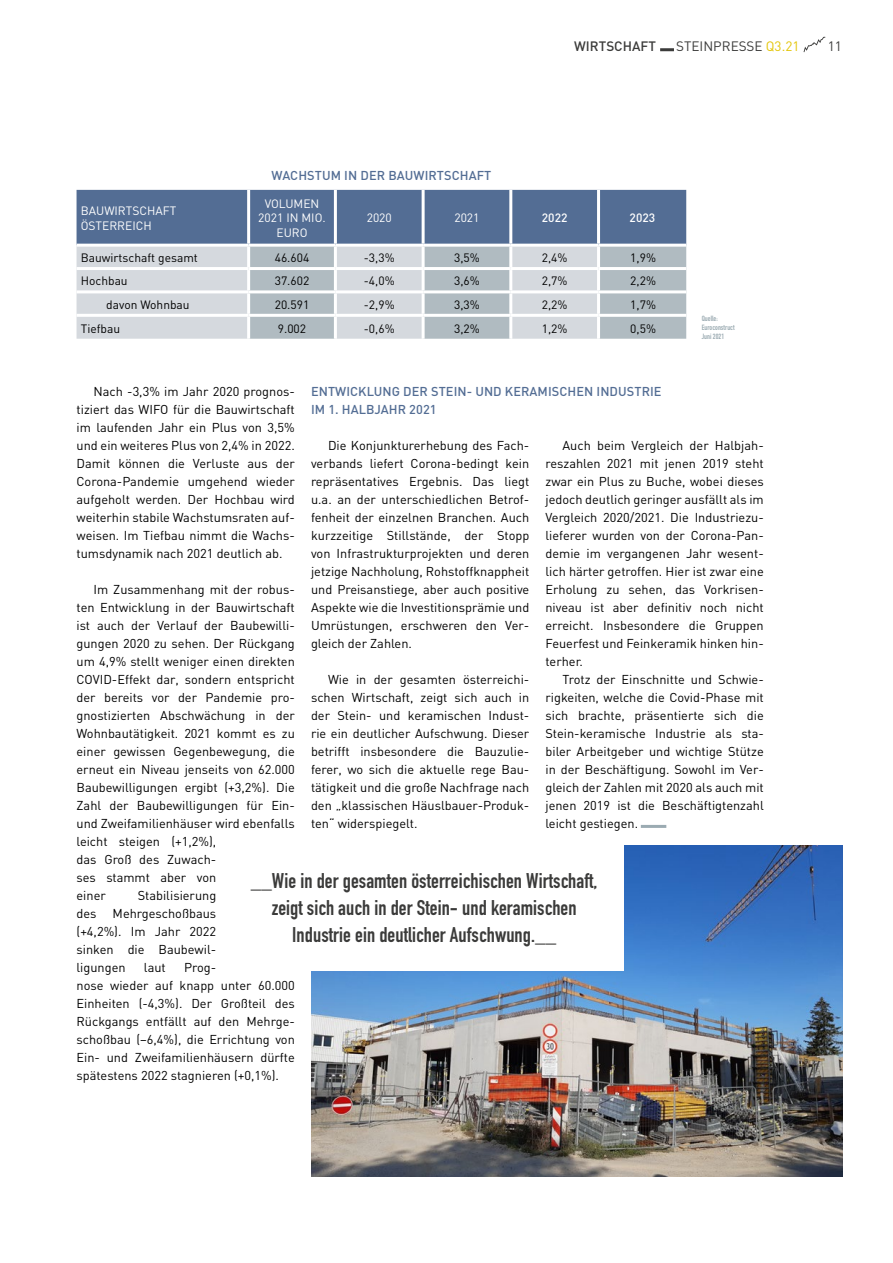
<style>
.page{position:relative;width:893px;height:1263px;background:#fff}
.page>*{position:absolute;margin:0;border:0;box-sizing:border-box;transform-origin:0 0}
.Bildtext{font:21px/27px "DIN Engschrift";letter-spacing:.005em;color:#3b3b3a;text-align:center}
.t1{font:13.5px "DIN";color:#3b3b3a}
.t2{font:500 13.5px "DIN";color:#3b3b3a}
.Fließtext_NEU{font:12.75px/18px "DIN";color:#000;text-align:justify}
.Zwischenheadline{font:500 12.75px/18px "DIN";letter-spacing:.005em;color:#536d94}
.t3{font:12px "DIN";color:#000}
.t4{font:12px/14.4px "DIN";color:#fff}
.t5{font:500 12px "DIN";color:#fff}
.Bildtext-2{font:7.5px/9px "DIN Engschrift";letter-spacing:.005em;color:#9babb2}
.s1{color:#e3c508}
</style>
<div class="page">
<hr style="left:660px;top:48px;width:14px;height:3px;background:#3b3b3a">
<svg style="left:803px;top:37px;width:22px;height:15px"></svg>
<hr style="left:641px;top:825px;width:25px;height:3px;background:#9babb2">
<svg style="left:77px;top:190px;width:609px;height:149px;background:#99a7ba"></svg>
<hr style="left:247px;top:190px;width:3px;height:54px;background:#fff">
<hr style="left:334px;top:190px;width:3px;height:54px;background:#fff">
<hr style="left:422px;top:190px;width:3px;height:54px;background:#fff">
<hr style="left:509px;top:190px;width:3px;height:54px;background:#fff">
<hr style="left:597px;top:190px;width:3px;height:54px;background:#fff">
<hr style="left:77px;top:244px;width:172px;height:3px;background:#fff">
<hr style="left:77px;top:267px;width:172px;height:3px;background:#fff">
<hr style="left:77px;top:290px;width:172px;height:3px;background:#fff">
<hr style="left:77px;top:314px;width:172px;height:3px;background:#fff">
<hr style="left:334px;top:247px;width:3px;height:20px;background:#fff">
<hr style="left:422px;top:247px;width:3px;height:20px;background:#fff">
<hr style="left:334px;top:270px;width:3px;height:20px;background:#fff">
<hr style="left:422px;top:270px;width:3px;height:20px;background:#fff">
<hr style="left:334px;top:293px;width:3px;height:21px;background:#fff">
<hr style="left:422px;top:293px;width:3px;height:21px;background:#fff">
<hr style="left:334px;top:317px;width:3px;height:22px;background:#fff">
<hr style="left:422px;top:317px;width:3px;height:22px;background:#fff">
<hr style="left:423px;top:244px;width:88px;height:3px;background:#fff">
<hr style="left:511px;top:244px;width:87px;height:3px;background:#fff">
<hr style="left:598px;top:244px;width:88px;height:3px;background:#fff">
<hr style="left:511px;top:267px;width:87px;height:3px;background:#fff">
<hr style="left:598px;top:267px;width:88px;height:3px;background:#fff">
<hr style="left:511px;top:290px;width:87px;height:3px;background:#fff">
<hr style="left:598px;top:290px;width:88px;height:3px;background:#fff">
<hr style="left:511px;top:314px;width:87px;height:3px;background:#fff">
<hr style="left:598px;top:314px;width:88px;height:3px;background:#fff">
<hr style="left:423px;top:267px;width:88px;height:3px;background:#fff">
<hr style="left:423px;top:290px;width:88px;height:3px;background:#fff">
<hr style="left:423px;top:314px;width:88px;height:3px;background:#fff">
<hr style="left:247px;top:247px;width:3px;height:20px;background:#fff">
<hr style="left:509px;top:247px;width:3px;height:20px;background:#fff">
<hr style="left:597px;top:247px;width:3px;height:20px;background:#fff">
<hr style="left:509px;top:270px;width:3px;height:20px;background:#fff">
<hr style="left:597px;top:270px;width:3px;height:20px;background:#fff">
<hr style="left:509px;top:293px;width:3px;height:21px;background:#fff">
<hr style="left:597px;top:293px;width:3px;height:21px;background:#fff">
<hr style="left:509px;top:317px;width:3px;height:22px;background:#fff">
<hr style="left:597px;top:317px;width:3px;height:22px;background:#fff">
<hr style="left:247px;top:270px;width:3px;height:20px;background:#fff">
<hr style="left:247px;top:293px;width:3px;height:21px;background:#fff">
<hr style="left:247px;top:317px;width:3px;height:22px;background:#fff">
<hr style="left:249px;top:244px;width:86px;height:3px;background:#fff">
<hr style="left:335px;top:244px;width:88px;height:3px;background:#fff">
<hr style="left:249px;top:267px;width:86px;height:3px;background:#fff">
<hr style="left:335px;top:267px;width:88px;height:3px;background:#fff">
<hr style="left:249px;top:290px;width:86px;height:3px;background:#fff">
<hr style="left:335px;top:290px;width:88px;height:3px;background:#fff">
<hr style="left:249px;top:314px;width:86px;height:3px;background:#fff">
<hr style="left:335px;top:314px;width:88px;height:3px;background:#fff">
<img style="left:311px;top:845px;width:532px;height:331px">
<div style="left:225px;top:844px;width:399px;height:126px;background:#fff"></div>
<p class="Zwischenheadline" style="left:271px;top:166px;width:221px">WACHSTUM IN DER BAUWIRTSCHAFT</p>
<p class="t2" style="left:574px;top:38px;width:83px">WIRTSCHAFT</p>
<p class="t1" style="left:676px;top:38px;width:125px">STEINPRESSE <span class="s1">Q3.21</span></p>
<p class="t1" style="left:828px;top:38px;width:16px">11</p>
<p class="t4" style="left:81px;top:203px;width:97px">BAUWIRTSCHAFT<br>ÖSTERREICH</p>
<p class="t4" style="left:258px;top:196px;width:69px;text-align:center">VOLUMEN<br>2021 IN MIO.<br>EURO</p>
<p class="t4" style="left:367px;top:211px;width:27px">2020</p>
<p class="t4" style="left:454px;top:211px;width:27px">2021</p>
<p class="t5" style="left:542px;top:210px;width:27px">2022</p>
<p class="t5" style="left:630px;top:210px;width:27px">2023</p>
<p class="t3" style="left:81px;top:250px;width:119px">Bauwirtschaft gesamt</p>
<p class="t3" style="left:275px;top:250px;width:36px">46.604</p>
<p class="t3" style="left:364px;top:250px;width:32px">-3,3%</p>
<p class="t3" style="left:454px;top:250px;width:27px">3,5%</p>
<p class="t3" style="left:542px;top:250px;width:27px">2,4%</p>
<p class="t3" style="left:630px;top:250px;width:27px">1,9%</p>
<p class="t3" style="left:81px;top:273px;width:48px">Hochbau</p>
<p class="t3" style="left:275px;top:273px;width:36px">37.602</p>
<p class="t3" style="left:364px;top:273px;width:32px">-4,0%</p>
<p class="t3" style="left:454px;top:273px;width:27px">3,6%</p>
<p class="t3" style="left:542px;top:273px;width:27px">2,7%</p>
<p class="t3" style="left:630px;top:273px;width:27px">2,2%</p>
<p class="t3" style="left:106px;top:297px;width:85px">davon Wohnbau</p>
<p class="t3" style="left:275px;top:297px;width:36px">20.591</p>
<p class="t3" style="left:364px;top:297px;width:32px">-2,9%</p>
<p class="t3" style="left:454px;top:297px;width:27px">3,3%</p>
<p class="t3" style="left:542px;top:297px;width:27px">2,2%</p>
<p class="t3" style="left:630px;top:297px;width:27px">1,7%</p>
<p class="t3" style="left:81px;top:321px;width:41px">Tiefbau</p>
<p class="t3" style="left:278px;top:321px;width:30px">9.002</p>
<p class="t3" style="left:364px;top:321px;width:32px">-0,6%</p>
<p class="t3" style="left:454px;top:321px;width:27px">3,2%</p>
<p class="t3" style="left:542px;top:321px;width:27px">1,2%</p>
<p class="t3" style="left:630px;top:321px;width:27px">0,5%</p>
<p class="Bildtext-2" style="left:702px;top:314px;width:34px">Quelle:<br>Euroconstruct<br>Juni 2021</p>
<p class="Fließtext_NEU" style="left:77px;top:382px;width:220px;text-indent:17px">Nach -3,3% im Jahr 2020 prognos&shy;tiziert das WIFO für die Bauwirtschaft im laufenden Jahr ein Plus von 3,5% und ein weiteres Plus von 2,4% in 2022.<br>Damit können die Verluste aus der Corona-Pandemie umgehend wieder aufgeholt werden. Der Hochbau wird weiterhin stabile Wachstumsraten auf&shy;weisen. Im Tiefbau nimmt die Wachs&shy;tumsdynamik nach 2021 deutlich ab.</p>
<p class="Fließtext_NEU" style="left:77px;top:580px;width:220px;text-align:left;text-indent:17px">Im Zusammenhang mit der robus&shy;ten Entwicklung in der Bauwirtschaft ist auch der Verlauf der Baubewilli&shy;gungen 2020 zu sehen. Der Rückgang um 4,9% stellt weniger einen direkten<br>COVID-Effekt dar, sondern entspricht der bereits vor der Pandemie pro&shy;gnostizierten Abschwächung in der<br>Wohnbautätigkeit. 2021 kommt es zu einer gewissen Gegenbewegung, die erneut ein Niveau jenseits von 62.000<br>Baubewilligungen ergibt (+3,2%). Die<br>Zahl der Baubewilligungen für Ein&shy;und Zweifamilienhäuser wird ebenfalls leicht steigen (+1,2%),<br>das Groß des Zuwach-<br>ses stammt aber von<br>einer</p>
<p class="Zwischenheadline" style="left:311px;top:382px;width:352px">ENTWICKLUNG DER STEIN- UND KERAMISCHEN INDUSTRIE<br>IM 1. HALBJAHR 2021</p>
<p class="Fließtext_NEU" style="left:311px;top:436px;width:220px;text-indent:17px">Die Konjunkturerhebung des Fach&shy;verbands liefert Corona-bedingt kein repräsentatives Ergebnis. Das liegt u.a. an der unterschiedlichen Betrof&shy;fenheit der einzelnen Branchen. Auch kurzzeitige Stillstände, der Stopp von Infrastrukturprojekten und deren jetzige Nachholung, Rohstoffknappheit und Preisanstiege, aber auch positive Aspekte wie die Investitionsprämie und Umrüstungen, erschweren den Ver&shy;gleich der Zahlen.</p>
<p class="Fließtext_NEU" style="left:311px;top:670px;width:220px;text-align:left;text-indent:17px">Wie in der gesamten österreichi&shy;schen Wirtschaft, zeigt sich auch in der Stein- und keramischen Indust&shy;rie ein deutlicher Aufschwung. Dieser betrifft insbesondere die Bauzulie&shy;ferer, wo sich die aktuelle rege Bau&shy;tätigkeit und die große Nachfrage nach den „klassischen Häuslbauer-Produk&shy;ten“ widerspiegelt.</p>
<p class="Fließtext_NEU" style="left:545px;top:436px;width:220px;text-indent:17px">Auch beim Vergleich der Halbjah&shy;reszahlen 2021 mit jenen 2019 steht zwar ein Plus zu Buche, wobei dieses jedoch deutlich geringer ausfällt als im Vergleich 2020/2021. Die Industriezu&shy;lieferer wurden von der Corona-Pan&shy;demie im vergangenen Jahr wesent&shy;lich härter getroffen. Hier ist zwar eine Erholung zu sehen, das Vorkrisen&shy;niveau ist aber definitiv noch nicht erreicht. Insbesondere die Gruppen Feuerfest und Feinkeramik hinken hin&shy;terher.</p>
<p class="Fließtext_NEU" style="left:545px;top:670px;width:220px;text-indent:17px">Trotz der Einschnitte und Schwie&shy;rigkeiten, welche die Covid-Phase mit sich brachte, präsentierte sich die Stein-keramische Industrie als sta&shy;biler Arbeitgeber und wichtige Stütze in der Beschäftigung. Sowohl im Ver&shy;gleich der Zahlen mit 2020 als auch mit jenen 2019 ist die Beschäftigtenzahl leicht gestiegen.</p>
<p class="Bildtext" style="left:251px;top:867px;width:348px">__Wie in der gesamten österreichischen Wirtschaft, zeigt sich auch in der Stein- und keramischen<br>Industrie ein deutlicher Aufschwung.__</p>
<p class="Fließtext_NEU" style="left:138px;top:886px;width:80px">Stabilisierung</p>
<p class="Fließtext_NEU" style="left:77px;top:904px;width:141px;text-indent:36px">Mehrgeschoßbaus (+4,2%). Im Jahr 2022 sinken die Baubewil&shy;ligungen</p>
<p class="Fließtext_NEU" style="left:77px;top:904px;width:22px">des</p>
<p class="Fließtext_NEU" style="left:77px;top:958px;width:220px;text-align:left;text-indent:108px">Prog-<br>nose wieder auf knapp unter 60.000<br>Einheiten (-4,3%). Der Großteil des<br>Rückgangs entfällt auf den Mehrge&shy;schoßbau (–6,4%), die Errichtung von<br>Ein- und Zweifamilienhäusern dürfte spätestens 2022 stagnieren (+0,1%).</p>
<p class="Fließtext_NEU" style="left:144px;top:958px;width:23px">laut</p>
</div>
